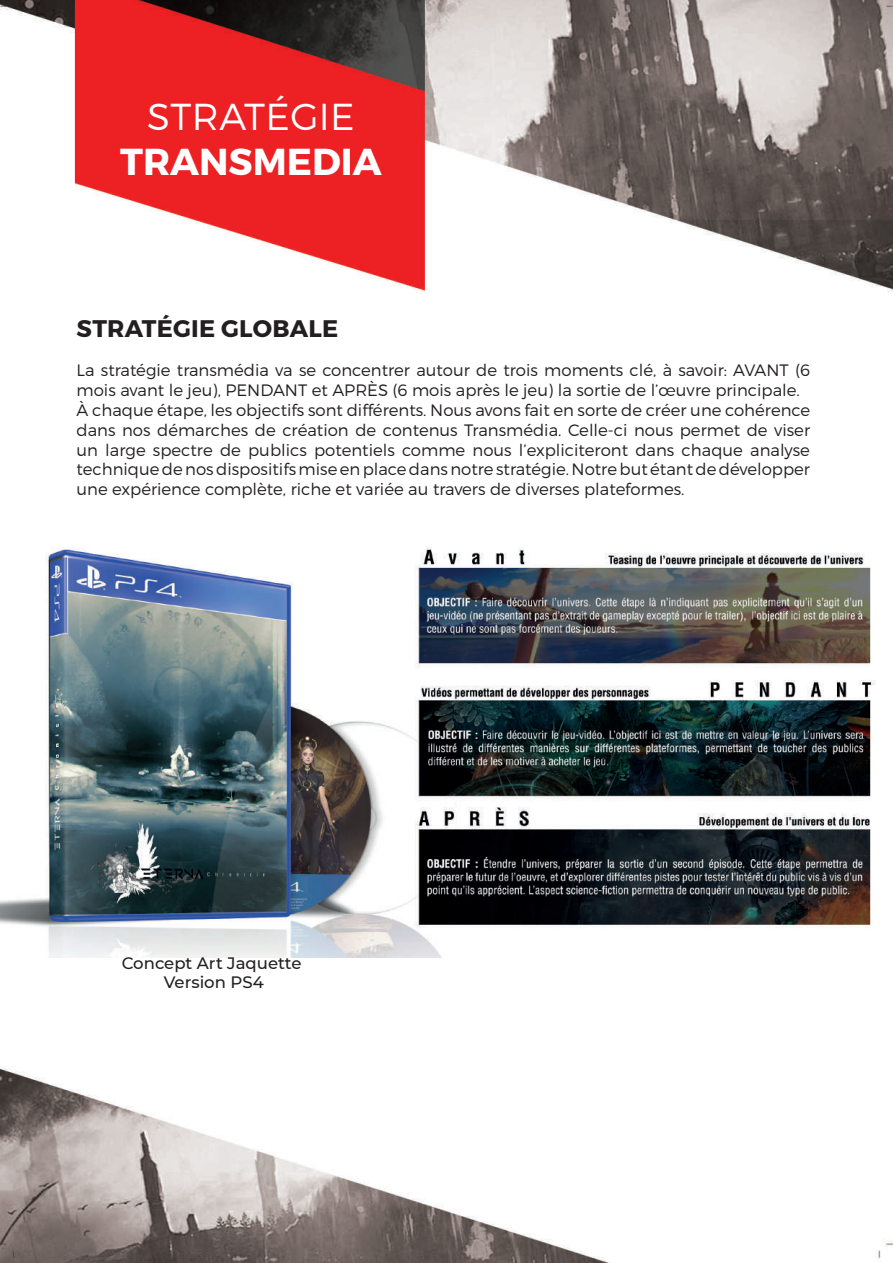
<style>
.page{position:relative;width:893px;height:1263px;background:#fff}
.page>*{position:absolute;margin:0;border:0;box-sizing:border-box;transform-origin:0 0}
.t1{font:700 37.5px "Montserrat";color:#fff}
.t2{font:300 37.5px "Montserrat";letter-spacing:.01em;color:#fff}
.t3{font:700 24px "Montserrat";letter-spacing:.01em;color:#231f20}
.t4{font:300 16.5px/19.8px "Montserrat";color:#231f20}
.t5{font:500 16.5px/19.8px "Montserrat";color:#231f20;text-align:center}
</style>
<div class="page">
<img style="left:0;top:0;width:893px;height:1263px">
<img style="left:0;top:519px;width:893px;height:439px">
<h1 class="t2" style="left:147px;top:94px;width:209px">STRATÉGIE</h1>
<h1 class="t1" style="left:120px;top:138px;width:263px">TRANSMEDIA</h1>
<h2 class="t3" style="left:77px;top:313px;width:263px">STRATÉGIE GLOBALE</h2>
<p class="t4" style="left:77px;top:360px;width:735px">La stratégie transmédia va se concentrer autour de trois moments clé, à savoir: AVANT (6 mois avant le jeu), PENDANT et APRÈS (6 mois après le jeu) la sortie de l’œuvre principale.<br>À chaque étape, les objectifs sont différents. Nous avons fait en sorte de créer une cohérence dans nos démarches de création de contenus Transmédia. Celle-ci nous permet de viser un large spectre de publics potentiels comme nous l’expliciteront dans chaque analyse technique de nos dispositifs mise en place dans notre stratégie. Notre but étant de développer une expérience complète, riche et variée au travers de diverses plateformes.</p>
<p class="t5" style="left:122px;top:952px;width:181px">Concept Art Jaquette<br>Version PS4</p>
</div>
